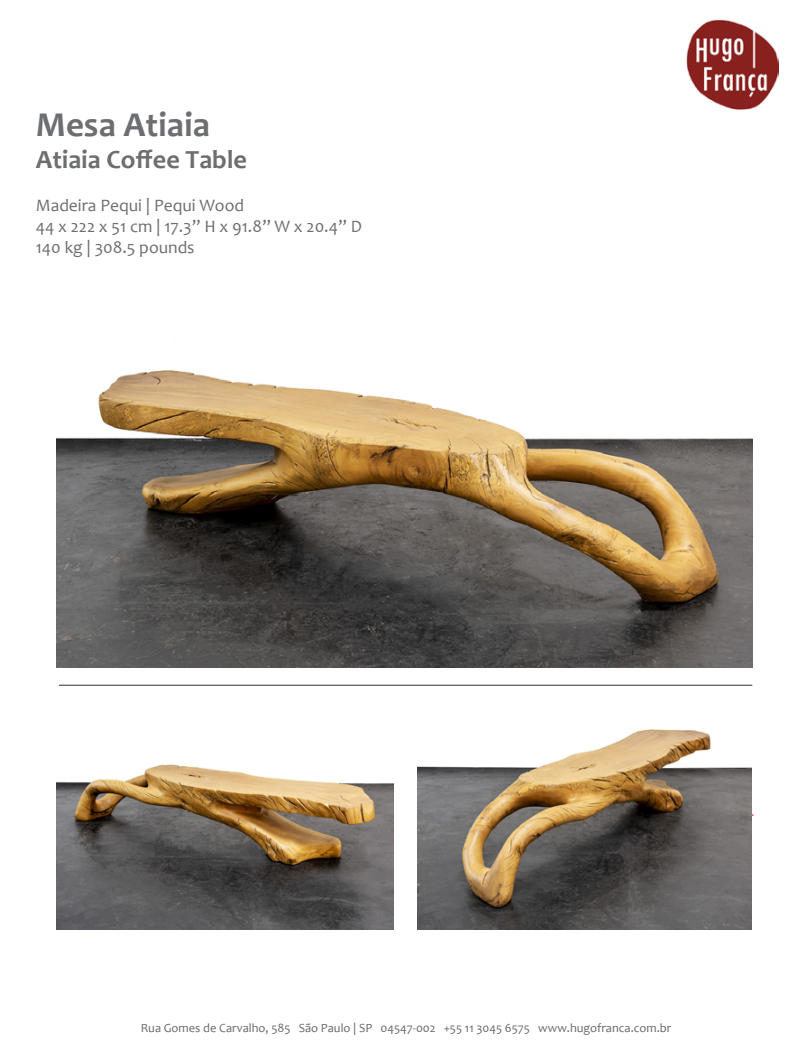
<style>
.page{position:relative;width:812px;height:1053px;background:#fff}
.page>*{position:absolute;margin:0;border:0;box-sizing:border-box;transform-origin:0 0}
.t1{font:700 35px "Candara";color:#6d6e71}
.t2{font:700 26.25px "Candara";color:#6d6e71}
.t3{font:17.5px/21px "Candara";color:#6d6e71}
.t4{font:12.5px "Candara";color:#67696b}
</style>
<div class="page">
<img style="left:686px;top:19px;width:92px;height:90px">
<svg style="left:59px;top:684px;width:694px;height:2px"></svg>
<img style="left:57px;top:370px;width:695px;height:297px">
<img style="left:56px;top:764px;width:337px;height:165px">
<img style="left:418px;top:729px;width:333px;height:200px">
<h1 class="t1" style="left:36px;top:103px;width:176px">Mesa Atiaia</h1>
<h2 class="t2" style="left:36px;top:143px;width:213px">Atiaia Coffee Table</h2>
<h3 class="t3" style="left:36px;top:195px;width:327px">Madeira Pequi | Pequi Wood<br>44 x 222 x 51 cm | 17.3” H x 91.8” W x 20.4” D<br>140 kg | 308.5 pounds</h3>
<p class="t4" style="left:141px;top:1020px;width:532px">Rua Gomes de Carvalho, 585 São Paulo | SP 04547-002 +55 11 3045 6575 www.hugofranca.com.br</p>
</div>
